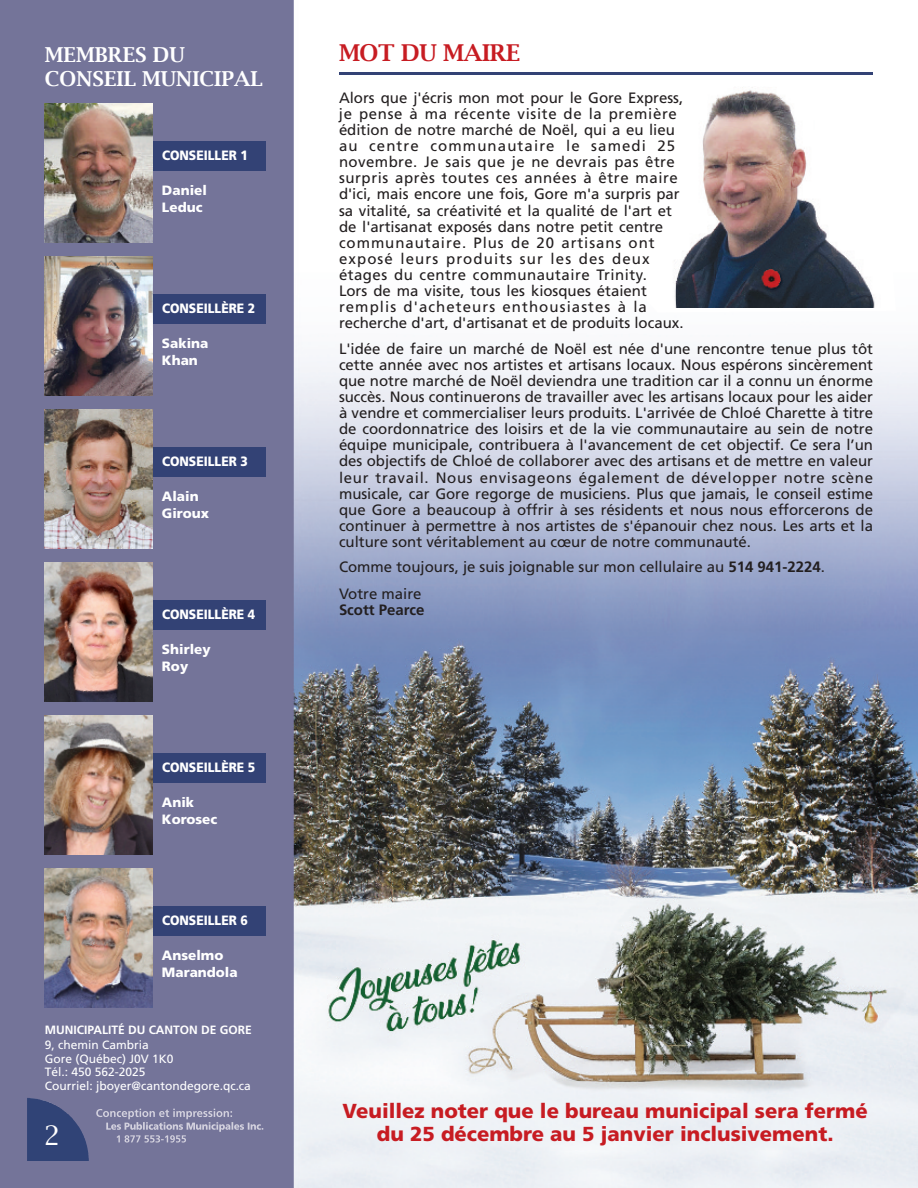
<style>
.page{position:relative;width:918px;height:1188px;background:#fff}
.page>*{position:absolute;margin:0;border:0;box-sizing:border-box;transform-origin:0 0}
.t1{font:27px "Lucida Bright";color:#fff}
.t2{font:600 23.25px "Lucida Bright";letter-spacing:-.015em;color:#c71c22}
.t3{font:600 20.7px/24px "Lucida Bright";color:#fff}
.t4{font:900 20.25px/22.5px "Frutiger";color:#c71c22;text-align:center}
.t5{font:15px/16.2px "Frutiger";color:#231f20;text-align:justify}
.t6{font:15px/16.2px "Frutiger";letter-spacing:.03em;color:#231f20}
.t7{font:700 15px "Frutiger";color:#231f20}
.t8{font:900 13.5px "Frutiger";color:#fff;scale:.9 1}
.t9{font:900 13.5px/16.5px "Frutiger";color:#fff}
.t10{font:12px/13.5px "Frutiger";color:#fff}
.t11{font:700 12px "Frutiger";color:#fff}
.s1{font-weight:700}
</style>
<div class="page">
<img style="left:0;top:0;width:918px;height:1188px">
<img style="left:96px;top:1109px;width:101px;height:10px">
<img style="left:106px;top:1122px;width:100px;height:8px">
<img style="left:117px;top:1135px;width:69px;height:8px">
<div style="left:153px;top:141px;width:112px;height:30px;background:#334275"></div>
<img style="left:45px;top:103px;width:108px;height:140px">
<div style="left:153px;top:294px;width:112px;height:30px;background:#334275"></div>
<img style="left:45px;top:256px;width:108px;height:140px">
<div style="left:153px;top:447px;width:112px;height:30px;background:#334275"></div>
<img style="left:45px;top:409px;width:108px;height:140px">
<div style="left:153px;top:600px;width:112px;height:30px;background:#334275"></div>
<img style="left:45px;top:562px;width:108px;height:140px">
<div style="left:153px;top:753px;width:112px;height:30px;background:#334275"></div>
<img style="left:45px;top:715px;width:108px;height:140px">
<div style="left:153px;top:906px;width:112px;height:30px;background:#334275"></div>
<img style="left:45px;top:868px;width:108px;height:140px">
<img style="left:27px;top:1098px;width:62px;height:63px">
<svg style="left:647px;top:77px;width:249px;height:236px"></svg>
<img style="left:665px;top:86px;width:220px;height:222px">
<hr style="left:339px;top:72px;width:534px;height:3px;background:#334275">
<h3 class="t3" style="left:45px;top:42px;width:219px">MEMBRES DU<br>CONSEIL MUNICIPAL</h3>
<p class="t8" style="left:162px;top:150px;width:97px">CONSEILLER 1</p>
<p class="t9" style="left:162px;top:183px;width:46px">Daniel<br>Leduc</p>
<p class="t8" style="left:162px;top:303px;width:105px">CONSEILLÈRE 2</p>
<p class="t9" style="left:162px;top:336px;width:48px">Sakina<br>Khan</p>
<p class="t8" style="left:162px;top:456px;width:97px">CONSEILLER 3</p>
<p class="t9" style="left:162px;top:489px;width:48px">Alain<br>Giroux</p>
<p class="t8" style="left:162px;top:609px;width:105px">CONSEILLÈRE 4</p>
<p class="t9" style="left:162px;top:642px;width:50px">Shirley<br>Roy</p>
<p class="t8" style="left:162px;top:762px;width:105px">CONSEILLÈRE 5</p>
<p class="t9" style="left:162px;top:795px;width:57px">Anik<br>Korosec</p>
<p class="t8" style="left:162px;top:915px;width:97px">CONSEILLER 6</p>
<p class="t9" style="left:162px;top:948px;width:77px">Anselmo<br>Marandola</p>
<p class="t11" style="left:45px;top:1025px;width:208px">MUNICIPALITÉ DU CANTON DE GORE</p>
<p class="t10" style="left:45px;top:1039px;width:208px">9, chemin Cambria<br>Gore (Québec) J0V 1K0<br>Tél.: 450 562-2025<br>Courriel: jboyer@cantondegore.qc.ca</p>
<h1 class="t1" style="left:44px;top:1119px;width:18px">2</h1>
<h2 class="t2" style="left:339px;top:38px;width:183px">MOT DU MAIRE</h2>
<p class="t6" style="left:339px;top:91px;width:346px">Alors que j'écris mon mot pour le Gore Express, je pense à ma récente visite de la première édition de notre marché de Noël, qui a eu lieu au centre communautaire le samedi 25 novembre. Je sais que je ne devrais pas être surpris après toutes ces années à être maire d'ici, mais encore une fois, Gore m'a surpris par sa vitalité, sa créativité et la qualité de l'art et de l'artisanat exposés dans notre petit centre communautaire. Plus de 20 artisans ont exposé leurs produits sur les des deux étages du centre communautaire Trinity.<br>Lors de ma visite, tous les kiosques étaient remplis d'acheteurs enthousiastes à la recherche d'art, d'artisanat et de produits locaux.</p>
<p class="t5" style="left:339px;top:341px;width:536px">L'idée de faire un marché de Noël est née d'une rencontre tenue plus tôt cette année avec nos artistes et artisans locaux. Nous espérons sincèrement que notre marché de Noël deviendra une tradition car il a connu un énorme succès. Nous continuerons de travailler avec les artisans locaux pour les aider à vendre et commercialiser leurs produits. L'arrivée de Chloé Charette à titre de coordonnatrice des loisirs et de la vie communautaire au sein de notre équipe municipale, contribuera à l'avancement de cet objectif. Ce sera l’un des objectifs de Chloé de collaborer avec des artisans et de mettre en valeur leur travail. Nous envisageons également de développer notre scène musicale, car Gore regorge de musiciens. Plus que jamais, le conseil estime que Gore a beaucoup à offrir à ses résidents et nous nous efforcerons de continuer à permettre à nos artistes de s'épanouir chez nous. Les arts et la culture sont véritablement au cœur de notre communauté.</p>
<p class="t5" style="left:339px;top:555px;width:488px;line-height:26.8px">Comme toujours, je suis joignable sur mon cellulaire au <span class="s1">514 941-2224</span>.<br>Votre maire</p>
<p class="t7" style="left:339px;top:604px;width:87px">Scott Pearce</p>
<h3 class="t4" style="left:343px;top:1102px;width:527px">Veuillez noter que le bureau municipal sera fermé du 25 décembre au 5 janvier inclusivement.</h3>
</div>
